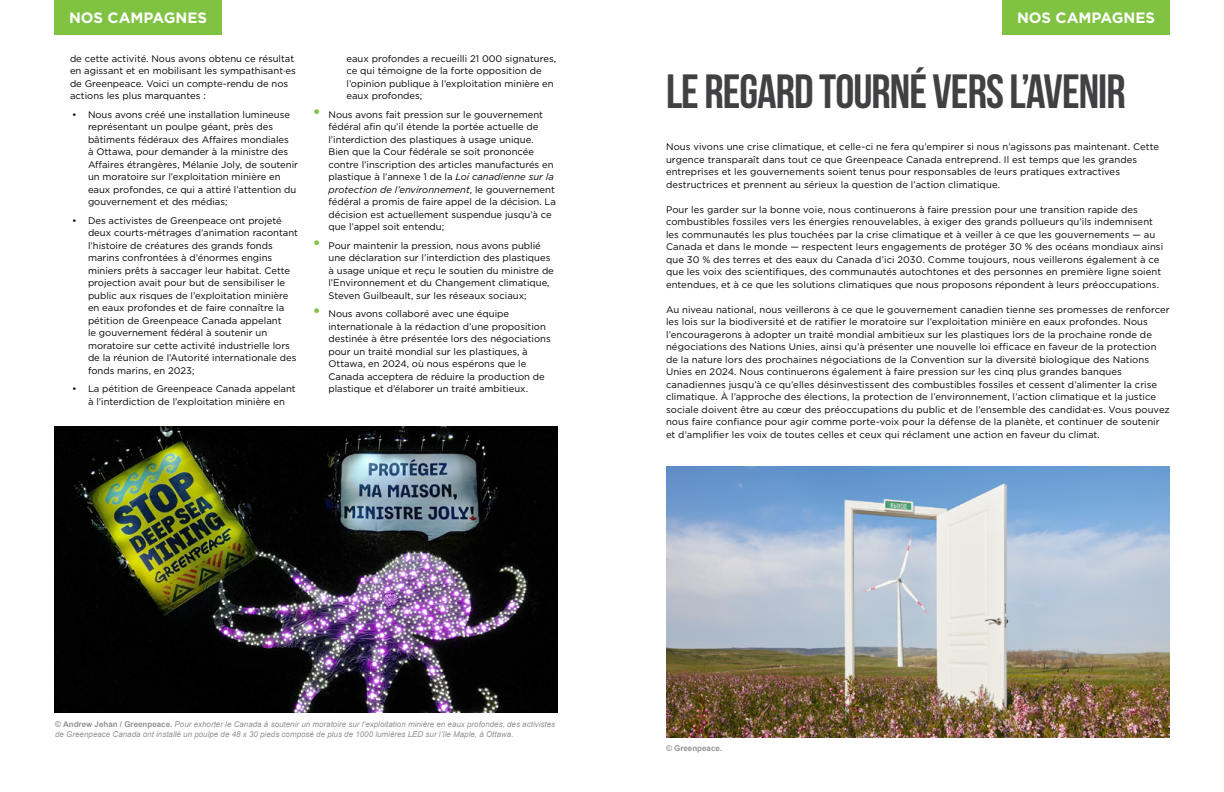
<style>
.page{position:relative;width:1224px;height:792px;background:#fff}
.page>*{position:absolute;margin:0;border:0;box-sizing:border-box;transform-origin:0 0}
.t1{font:48px "Bebas Neue";letter-spacing:-.02em;color:#414042}
.t2{font:700 15px "Gotham";color:#fff}
.t3{font:9.5px/12.5px "Gotham";color:#000}
.t4{font:italic 8px/9.6px "Arial";color:#939598}
.t5{font:700 8px "Arial";color:#939598}
.s1{font-size:18px;color:#80c342}
.s2{font-style:italic}
.s3{font-weight:700;font-style:normal}
</style>
<div class="page">
<img style="left:666px;top:467px;width:504px;height:271px">
<img style="left:54px;top:427px;width:504px;height:286px">
<div style="left:54px;top:0;width:168px;height:35px;background:#80c342"></div>
<div style="left:1002px;top:0;width:168px;height:35px;background:#80c342"></div>
<h2 class="t2" style="left:69px;top:8px;width:139px">NOS CAMPAGNES</h2>
<h2 class="t2" style="left:1017px;top:8px;width:139px">NOS CAMPAGNES</h2>
<p class="t3" style="left:70px;top:52px;width:227px">de cette activité. Nous avons obtenu ce résultat en agissant et en mobilisant les sympathisant·es de Greenpeace. Voici un compte-rendu de nos actions les plus marquantes :</p>
<p class="t3" style="left:88px;top:108px;width:212px;text-indent:-16px">• Nous avons créé une installation lumineuse représentant un poulpe géant, près des bâtiments fédéraux des Affaires mondiales<br>à Ottawa, pour demander à la ministre des Affaires étrangères, Mélanie Joly, de soutenir un moratoire sur l’exploitation minière en eaux profondes, ce qui a attiré l’attention du gouvernement et des médias;</p>
<p class="t3" style="left:88px;top:214px;width:212px;text-indent:-16px">• Des activistes de Greenpeace ont projeté deux courts-métrages d’animation racontant l’histoire de créatures des grands fonds marins confrontées à d’énormes engins miniers prêts à saccager leur habitat. Cette projection avait pour but de sensibiliser le public aux risques de l’exploitation minière en eaux profondes et de faire connaître la pétition de Greenpeace Canada appelant<br>le gouvernement fédéral à soutenir un moratoire sur cette activité industrielle lors de la réunion de l’Autorité internationale des fonds marins, en 2023;</p>
<p class="t3" style="left:72px;top:382px;width:225px;text-align:center">• La pétition de Greenpeace Canada appelant à l’interdiction de l’exploitation minière en</p>
<p class="t3" style="left:347px;top:52px;width:211px">eaux profondes a recueilli 21 000 signatures, ce qui témoigne de la forte opposition de l’opinion publique à l’exploitation minière en eaux profondes;</p>
<p class="t3" style="left:328px;top:108px;width:229px;text-indent:-16px"><span class="s1">•</span> Nous avons fait pression sur le gouvernement fédéral afin qu’il étende la portée actuelle de l’interdiction des plastiques à usage unique.<br>Bien que la Cour fédérale se soit prononcée contre l’inscription des articles manufacturés en plastique à l’annexe 1 de la <span class="s2">Loi canadienne sur la protection de l’environnement</span>, le gouvernement fédéral a promis de faire appel de la décision. La décision est actuellement suspendue jusqu’à ce que l’appel soit entendu;</p>
<p class="t3" style="left:328px;top:239px;width:227px;text-indent:-16px"><span class="s1">•</span> Pour maintenir la pression, nous avons publié une déclaration sur l’interdiction des plastiques à usage unique et reçu le soutien du ministre de l’Environnement et du Changement climatique, Steven Guilbeault, sur les réseaux sociaux;</p>
<p class="t3" style="left:328px;top:307px;width:224px;text-indent:-16px"><span class="s1">•</span> Nous avons collaboré avec une équipe internationale à la rédaction d’une proposition destinée à être présentée lors des négociations pour un traité mondial sur les plastiques, à Ottawa, en 2024, où nous espérons que le Canada acceptera de réduire la production de plastique et d’élaborer un traité ambitieux.</p>
<h1 class="t1" style="left:666px;top:65px;width:461px">LE REGARD TOURNÉ VERS L’AVENIR</h1>
<p class="t3" style="left:666px;top:140px;width:495px">Nous vivons une crise climatique, et celle-ci ne fera qu’empirer si nous n’agissons pas maintenant. Cette urgence transparaît dans tout ce que Greenpeace Canada entreprend. Il est temps que les grandes entreprises et les gouvernements soient tenus pour responsables de leurs pratiques extractives destructrices et prennent au sérieux la question de l’action climatique.</p>
<p class="t3" style="left:666px;top:203px;width:499px">Pour les garder sur la bonne voie, nous continuerons à faire pression pour une transition rapide des combustibles fossiles vers les énergies renouvelables, à exiger des grands pollueurs qu’ils indemnisent les communautés les plus touchées par la crise climatique et à veiller à ce que les gouvernements — au Canada et dans le monde — respectent leurs engagements de protéger 30 % des océans mondiaux ainsi que 30 % des terres et des eaux du Canada d’ici 2030. Comme toujours, nous veillerons également à ce que les voix des scientifiques, des communautés autochtones et des personnes en première ligne soient entendues, et à ce que les solutions climatiques que nous proposons répondent à leurs préoccupations.</p>
<p class="t3" style="left:666px;top:303px;width:505px">Au niveau national, nous veillerons à ce que le gouvernement canadien tienne ses promesses de renforcer les lois sur la biodiversité et de ratifier le moratoire sur l’exploitation minière en eaux profondes. Nous l’encouragerons à adopter un traité mondial ambitieux sur les plastiques lors de la prochaine ronde de négociations des Nations Unies, ainsi qu’à présenter une nouvelle loi efficace en faveur de la protection de la nature lors des prochaines négociations de la Convention sur la diversité biologique des Nations Unies en 2024. Nous continuerons également à faire pression sur les cinq plus grandes banques canadiennes jusqu’à ce qu’elles désinvestissent des combustibles fossiles et cessent d’alimenter la crise climatique. À l’approche des élections, la protection de l’environnement, l’action climatique et la justice sociale doivent être au cœur des préoccupations du public et de l’ensemble des candidat·es. Vous pouvez nous faire confiance pour agir comme porte-voix pour la défense de la planète, et continuer de soutenir et d’amplifier les voix de toutes celles et ceux qui réclament une action en faveur du climat.</p>
<p class="t4" style="left:55px;top:720px;width:502px"><span class="s3">© Andrew Jehan / Greenpeace.</span> Pour exhorter le Canada à soutenir un moratoire sur l’exploitation minière en eaux profondes, des activistes de Greenpeace Canada ont installé un poulpe de 48 x 30 pieds composé de plus de 1000 lumières LED sur l’île Maple, à Ottawa.</p>
<p class="t5" style="left:666px;top:743px;width:58px">© Greenpeace.</p>
</div>
